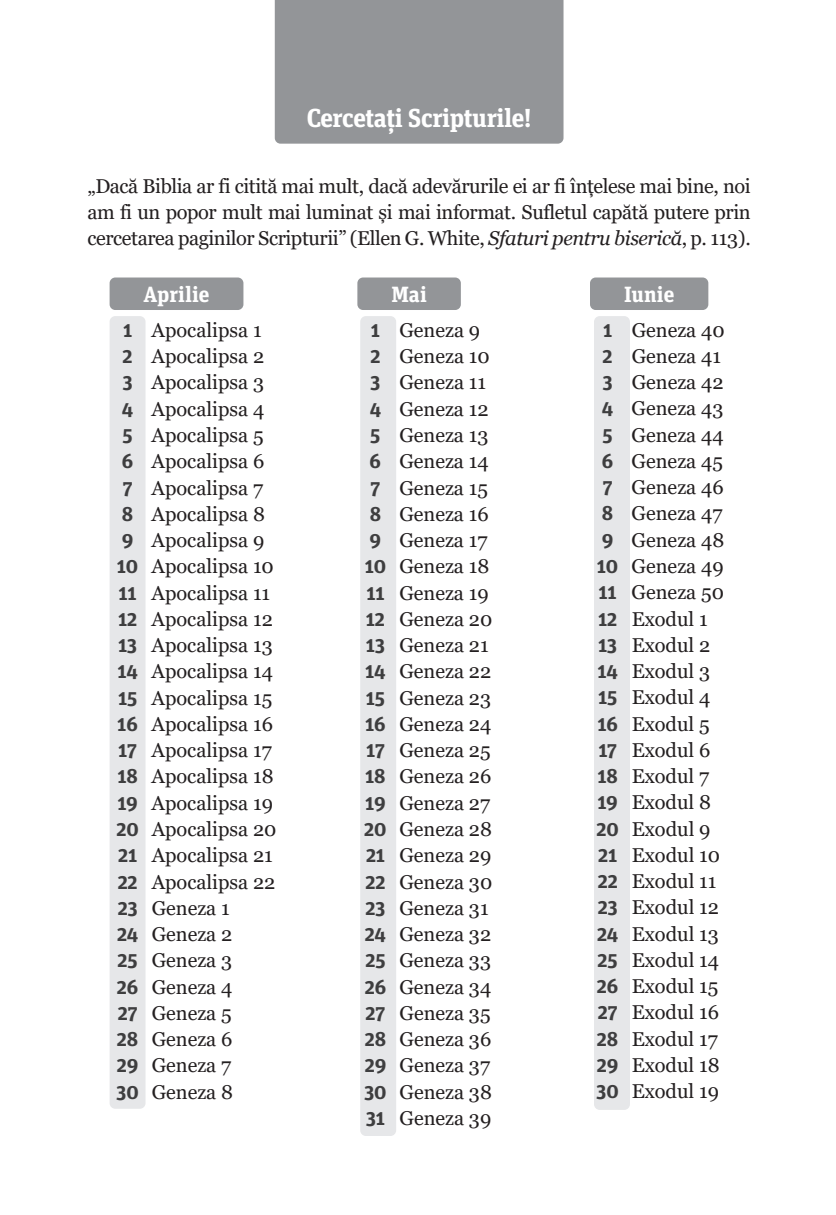
<style>
.page{position:relative;width:836px;height:1215px;background:#fff}
.page>*{position:absolute;margin:0;border:0;box-sizing:border-box;transform-origin:0 0}
.t1{font:700 26px "Unit Slab Pro";letter-spacing:-.02em;color:#fff}
.t2{font:700 22px "Unit Slab Pro";color:#fff}
.t3{font:20px/26.2px "Georgia";color:#231f20;text-align:justify}
.s1{font-style:italic}
.s2{font-family:"Unit Slab Pro";font-weight:700;color:#3e3e3f}
</style>
<div class="page">
<div style="left:275px;top:0;width:288px;height:144px;background:#939598"></div>
<div style="left:360px;top:316px;width:36px;height:820px;background:#e6e7e9;border-radius:6px"></div>
<div style="left:357px;top:277px;width:103px;height:33px;background:#939598;border-radius:6px"></div>
<div style="left:109px;top:316px;width:36px;height:793px;background:#e6e7e9;border-radius:6px"></div>
<div style="left:109px;top:277px;width:134px;height:33px;background:#939598;border-radius:6px"></div>
<div style="left:593px;top:316px;width:36px;height:794px;background:#e6e7e9;border-radius:6px"></div>
<div style="left:589px;top:277px;width:119px;height:33px;background:#939598;border-radius:6px"></div>
<h1 class="t1" style="left:306px;top:99px;width:226px">Cercetați Scripturile!</h1>
<p class="t3" style="left:87px;top:173px;width:664px">„Dacă Biblia ar fi citită mai mult, dacă adevărurile ei ar fi înțelese mai bine, noi am fi un popor mult mai luminat și mai informat. Sufletul capătă putere prin cercetarea paginilor Scripturii” (Ellen G. White, <span class="s1">Sfaturi pentru biserică</span>, p. 113).</p>
<p class="t2" style="left:391px;top:278px;width:37px">Mai</p>
<p class="t3" style="left:364px;top:317px;width:130px;text-align:center"><span class="s2">1</span> Geneza 9<br><span class="s2">2</span> Geneza 10<br><span class="s2">3</span> Geneza 11<br><span class="s2">4</span> Geneza 12<br><span class="s2">5</span> Geneza 13<br><span class="s2">6</span> Geneza 14<br><span class="s2">7</span> Geneza 15<br><span class="s2">8</span> Geneza 16<br><span class="s2">9</span> Geneza 17<br><span class="s2">10</span> Geneza 18<br><span class="s2">11</span> Geneza 19<br><span class="s2">12</span> Geneza 20<br><span class="s2">13</span> Geneza 21<br><span class="s2">14</span> Geneza 22<br><span class="s2">15</span> Geneza 23<br><span class="s2">16</span> Geneza 24<br><span class="s2">17</span> Geneza 25<br><span class="s2">18</span> Geneza 26<br><span class="s2">19</span> Geneza 27<br><span class="s2">20</span> Geneza 28<br><span class="s2">21</span> Geneza 29<br><span class="s2">22</span> Geneza 30<br><span class="s2">23</span> Geneza 31<br><span class="s2">24</span> Geneza 32<br><span class="s2">25</span> Geneza 33<br><span class="s2">26</span> Geneza 34<br><span class="s2">27</span> Geneza 35<br><span class="s2">28</span> Geneza 36<br><span class="s2">29</span> Geneza 37<br><span class="s2">30</span> Geneza 38<br><span class="s2">31</span> Geneza 39</p>
<p class="t2" style="left:144px;top:278px;width:67px">Aprilie</p>
<p class="t3" style="left:123px;top:317px;width:140px"><span class="s2">1</span> Apocalipsa 1</p>
<p class="t3" style="left:122px;top:344px;width:143px"><span class="s2">2</span> Apocalipsa 2</p>
<p class="t3" style="left:123px;top:370px;width:143px"><span class="s2">3</span> Apocalipsa 3</p>
<p class="t3" style="left:122px;top:396px;width:144px"><span class="s2">4</span> Apocalipsa 4</p>
<p class="t3" style="left:122px;top:422px;width:142px"><span class="s2">5</span> Apocalipsa 5</p>
<p class="t3" style="left:122px;top:449px;width:144px"><span class="s2">6</span> Apocalipsa 6</p>
<p class="t3" style="left:123px;top:475px;width:142px"><span class="s2">7</span> Apocalipsa 7</p>
<p class="t3" style="left:122px;top:501px;width:144px"><span class="s2">8</span> Apocalipsa 8</p>
<p class="t3" style="left:122px;top:527px;width:144px"><span class="s2">9</span> Apocalipsa 9</p>
<p class="t3" style="left:117px;top:554px;width:158px"><span class="s2">10</span> Apocalipsa 10</p>
<p class="t3" style="left:118px;top:580px;width:153px"><span class="s2">11</span> Apocalipsa 11</p>
<p class="t3" style="left:118px;top:606px;width:156px"><span class="s2">12</span> Apocalipsa 12</p>
<p class="t3" style="left:118px;top:632px;width:156px"><span class="s2">13</span> Apocalipsa 13</p>
<p class="t3" style="left:117px;top:659px;width:157px"><span class="s2">14</span> Apocalipsa 14</p>
<p class="t3" style="left:118px;top:685px;width:156px"><span class="s2">15</span> Apocalipsa 15</p>
<p class="t3" style="left:117px;top:711px;width:157px"><span class="s2">16</span> Apocalipsa 16</p>
<p class="t3" style="left:118px;top:738px;width:155px"><span class="s2">17</span> Apocalipsa 17</p>
<p class="t3" style="left:117px;top:764px;width:158px"><span class="s2">18</span> Apocalipsa 18</p>
<p class="t3" style="left:117px;top:790px;width:157px"><span class="s2">19</span> Apocalipsa 19</p>
<p class="t3" style="left:116px;top:816px;width:161px"><span class="s2">20</span> Apocalipsa 20</p>
<p class="t3" style="left:118px;top:843px;width:156px"><span class="s2">21</span> Apocalipsa 21</p>
<p class="t3" style="left:118px;top:869px;width:159px"><span class="s2">22</span> Apocalipsa 22</p>
<p class="t3" style="left:118px;top:895px;width:113px"><span class="s2">23</span> Geneza 1</p>
<p class="t3" style="left:117px;top:921px;width:117px"><span class="s2">24</span> Geneza 2</p>
<p class="t3" style="left:117px;top:948px;width:116px"><span class="s2">25</span> Geneza 3</p>
<p class="t3" style="left:117px;top:974px;width:117px"><span class="s2">26</span> Geneza 4</p>
<p class="t3" style="left:118px;top:1000px;width:115px"><span class="s2">27</span> Geneza 5</p>
<p class="t3" style="left:117px;top:1026px;width:117px"><span class="s2">28</span> Geneza 6</p>
<p class="t3" style="left:117px;top:1053px;width:116px"><span class="s2">29</span> Geneza 7</p>
<p class="t3" style="left:116px;top:1079px;width:118px"><span class="s2">30</span> Geneza 8</p>
<p class="t2" style="left:623px;top:278px;width:52px">Iunie</p>
<p class="t3" style="left:603px;top:317px;width:123px"><span class="s2">1</span> Geneza 40</p>
<p class="t3" style="left:602px;top:343px;width:120px"><span class="s2">2</span> Geneza 41</p>
<p class="t3" style="left:602px;top:370px;width:122px"><span class="s2">3</span> Geneza 42</p>
<p class="t3" style="left:601px;top:396px;width:123px"><span class="s2">4</span> Geneza 43</p>
<p class="t3" style="left:602px;top:422px;width:123px"><span class="s2">5</span> Geneza 44</p>
<p class="t3" style="left:601px;top:448px;width:123px"><span class="s2">6</span> Geneza 45</p>
<p class="t3" style="left:602px;top:475px;width:122px"><span class="s2">7</span> Geneza 46</p>
<p class="t3" style="left:601px;top:501px;width:122px"><span class="s2">8</span> Geneza 47</p>
<p class="t3" style="left:601px;top:527px;width:124px"><span class="s2">9</span> Geneza 48</p>
<p class="t3" style="left:596px;top:553px;width:128px"><span class="s2">10</span> Geneza 49</p>
<p class="t3" style="left:598px;top:580px;width:127px"><span class="s2">11</span> Geneza 50</p>
<p class="t3" style="left:598px;top:606px;width:111px"><span class="s2">12</span> Exodul 1</p>
<p class="t3" style="left:598px;top:632px;width:114px"><span class="s2">13</span> Exodul 2</p>
<p class="t3" style="left:597px;top:658px;width:114px"><span class="s2">14</span> Exodul 3</p>
<p class="t3" style="left:598px;top:685px;width:114px"><span class="s2">15</span> Exodul 4</p>
<p class="t3" style="left:597px;top:711px;width:114px"><span class="s2">16</span> Exodul 5</p>
<p class="t3" style="left:598px;top:737px;width:114px"><span class="s2">17</span> Exodul 6</p>
<p class="t3" style="left:597px;top:763px;width:113px"><span class="s2">18</span> Exodul 7</p>
<p class="t3" style="left:597px;top:790px;width:115px"><span class="s2">19</span> Exodul 8</p>
<p class="t3" style="left:596px;top:816px;width:115px"><span class="s2">20</span> Exodul 9</p>
<p class="t3" style="left:598px;top:842px;width:123px"><span class="s2">21</span> Exodul 10</p>
<p class="t3" style="left:597px;top:868px;width:120px"><span class="s2">22</span> Exodul 11</p>
<p class="t3" style="left:597px;top:895px;width:123px"><span class="s2">23</span> Exodul 12</p>
<p class="t3" style="left:596px;top:921px;width:123px"><span class="s2">24</span> Exodul 13</p>
<p class="t3" style="left:597px;top:947px;width:123px"><span class="s2">25</span> Exodul 14</p>
<p class="t3" style="left:596px;top:973px;width:123px"><span class="s2">26</span> Exodul 15</p>
<p class="t3" style="left:597px;top:1000px;width:123px"><span class="s2">27</span> Exodul 16</p>
<p class="t3" style="left:596px;top:1026px;width:122px"><span class="s2">28</span> Exodul 17</p>
<p class="t3" style="left:596px;top:1052px;width:124px"><span class="s2">29</span> Exodul 18</p>
<p class="t3" style="left:596px;top:1079px;width:124px"><span class="s2">30</span> Exodul 19</p>
</div>
